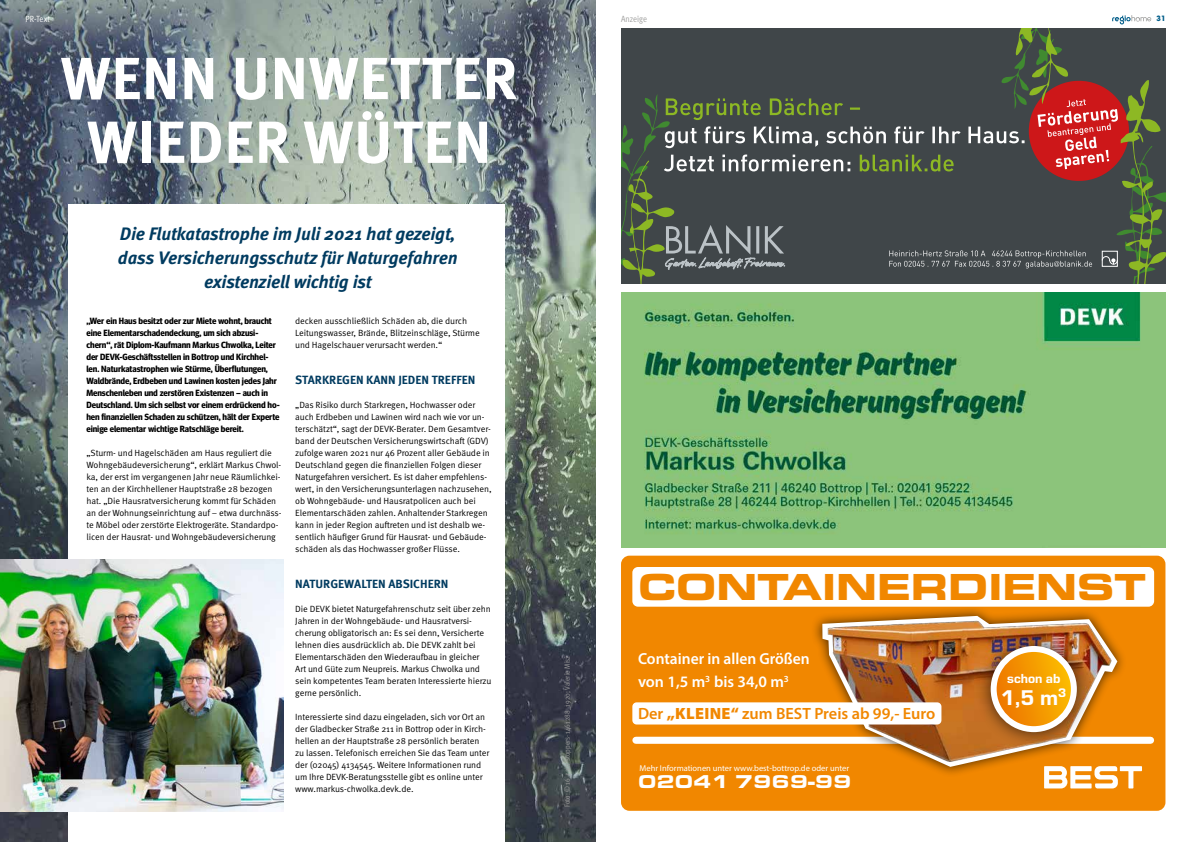
<style>
.page{position:relative;width:1191px;height:842px;background:#fff}
.page>*{position:absolute;margin:0;border:0;box-sizing:border-box;transform-origin:0 0}
.t1{font:700 59.4px/63.7px "Meta Pro";letter-spacing:.01em;color:#fff;text-align:center}
.t2{font:36px "Eurostile LT Std Bold Ex 2";color:#f18700}
.t3{font:22.1px "Eurostile Hea";color:#fff}
.t4{font:900 19.3px "Eurostile Ext";color:#fff}
.t5{font:italic 700 18px/24px "Meta Pro";letter-spacing:-.01em;color:#003b60;text-align:center}
.t6{font:600 16.3px "Myriad Pro";color:#f18700}
.t7{font:600 16px/23px "Myriad Pro";color:#fff}
.t8{font:13.6px "Eurostile Hea";color:#fff}
.t9{font:700 12px "Meta Pro";color:#003b60}
.t10{font:9px/12px "Meta Pro Norm";letter-spacing:-.01em;color:#000}
.t11{font:700 9px/12px "Meta Headline Pro";letter-spacing:-.01em;color:#000}
.t12{font:9px "Meta Pro Cond Norm";letter-spacing:.015em;color:#fff}
.t13{font:9px "Meta Pro Cond Norm";letter-spacing:-.005em;color:#9d9d9c}
.t14{font:8.5px "Myriad Pro";color:#fff}
.t15{font:700 8px "Avignon";color:#005d89}
.t16{font:7.5px "Meta Pro Cond Norm";letter-spacing:.005em;color:#9d9d9c}
.s1{font-weight:900}
</style>
<div class="page">
<svg style="left:621px;top:15px;width:544px;height:268px;background:#595854"></svg>
<img style="left:621px;top:292px;width:544px;height:256px">
<div style="left:621px;top:556px;width:544px;height:255px;background:#f18700;border-radius:9px"></div>
<div style="left:636px;top:737px;width:514px;height:7px;background:#fff"></div>
<div style="left:811px;top:605px;width:316px;height:172px;background:#000;opacity:.7"></div>
<svg style="left:822px;top:616px;width:295px;height:151px"></svg>
<img style="left:825px;top:618px;width:287px;height:144px">
<div style="left:632px;top:702px;width:309px;height:22px;background:#fff;border-radius:4px"></div>
<div style="left:632px;top:567px;width:522px;height:40px;background:#fff;border-radius:6px"></div>
<svg style="left:1044px;top:766px;width:98px;height:22px"></svg>
<div style="left:974px;top:630px;width:118px;height:118px;background:#000;opacity:.7"></div>
<svg style="left:993px;top:649px;width:80px;height:80px"></svg>
<div style="left:990px;top:646px;width:86px;height:86px;border:6px solid #fff;border-radius:50%"></div>
<img style="left:0;top:0;width:595px;height:842px">
<div style="left:68px;top:204px;width:437px;height:638px;background:#fff"></div>
<img style="left:0;top:560px;width:283px;height:252px">
<p class="t12" style="left:26px;top:12px;width:26px">PR-Text</p>
<h1 class="t1" style="left:61px;top:43px;width:458px">WENN UNWETTER<br>WIEDER WÜTEN</h1>
<h3 class="t5" style="left:118px;top:221px;width:341px">Die Flutkatastrophe im Juli 2021 hat gezeigt, dass Versicherungsschutz für Naturgefahren existenziell wichtig ist</h3>
<p class="t11" style="left:86px;top:314px;width:195px">„Wer ein Haus besitzt oder zur Miete wohnt, braucht eine Elementarschadendeckung, um sich abzusi&shy;chern“, rät Diplom-Kaufmann Markus Chwolka, Leiter der DEVK-Geschäftsstellen in Bottrop und Kirchhel&shy;len. Naturkatastrophen wie Stürme, Überflutungen, Waldbrände, Erdbeben und Lawinen kosten jedes Jahr Menschenleben und zerstören Existenzen – auch in Deutschland. Um sich selbst vor einem erdrückend ho&shy;hen finanziellen Schaden zu schützen, hält der Experte einige elementar wichtige Ratschläge bereit.</p>
<p class="t10" style="left:86px;top:446px;width:197px">„Sturm- und Hagelschäden am Haus reguliert die Wohngebäudeversicherung“, erklärt Markus Chwol&shy;ka, der erst im vergangenen Jahr neue Räumlichkei&shy;ten an der Kirchhellener Hauptstraße 28 bezogen hat. „Die Hausratversicherung kommt für Schäden an der Wohnungseinrichtung auf – etwa durchnäss&shy;te Möbel oder zerstörte Elektrogeräte. Standardpo&shy;licen der Hausrat- und Wohngebäudeversicherung</p>
<p class="t10" style="left:295px;top:314px;width:186px">decken ausschließlich Schäden ab, die durch<br>Leitungswasser, Brände, Blitzeinschläge, Stürme und Hagelschauer verursacht werden.“</p>
<h3 class="t9" style="left:295px;top:370px;width:182px">STARKREGEN KANN JEDEN TREFFEN</h3>
<p class="t10" style="left:295px;top:398px;width:198px">„Das Risiko durch Starkregen, Hochwasser oder auch Erdbeben und Lawinen wird nach wie vor un&shy;terschätzt“, sagt der DEVK-Berater. Dem Gesamtver&shy;band der Deutschen Versicherungswirtschaft (GDV) zufolge waren 2021 nur 46 Prozent aller Gebäude in Deutschland gegen die finanziellen Folgen dieser Naturgefahren versichert. Es ist daher empfehlens&shy;wert, in den Versicherungsunterlagen nachzusehen, ob Wohngebäude- und Hausratpolicen auch bei Elementarschäden zahlen. Anhaltender Starkregen kann in jeder Region auftreten und ist deshalb we&shy;sentlich häufiger Grund für Hausrat- und Gebäude&shy;schäden als das Hochwasser großer Flüsse.</p>
<h3 class="t9" style="left:295px;top:574px;width:155px">NATURGEWALTEN ABSICHERN</h3>
<p class="t10" style="left:295px;top:602px;width:198px">Die DEVK bietet Naturgefahrenschutz seit über zehn Jahren in der Wohngebäude- und Hausratversi&shy;cherung obligatorisch an: Es sei denn, Versicherte lehnen dies ausdrücklich ab. Die DEVK zahlt bei Elementarschäden den Wiederaufbau in gleicher Art und Güte zum Neupreis. Markus Chwolka und sein kompetentes Team beraten Interessierte hierzu gerne persönlich.</p>
<p class="t10" style="left:295px;top:710px;width:196px">Interessierte sind dazu eingeladen, sich vor Ort an der Gladbecker Straße 211 in Bottrop oder in Kirch&shy;hellen an der Hauptstraße 28 persönlich beraten zu lassen. Telefonisch erreichen Sie das Team unter der (02045) 4134545. Weitere Informationen rund um Ihre DEVK-Beratungsstelle gibt es online unter www.markus-chwolka.devk.de.</p>
<p class="t16" style="left:562px;top:807px;width:153px;rotate:-90deg">Foto: © 16_rain-stoppers-1461288_1920; Valerie Misz</p>
<p class="t13" style="left:621px;top:12px;width:28px">Anzeige</p>
<p class="t15" style="left:1156px;top:14px;width:10px">31</p>
<h2 class="t2" style="left:638px;top:561px;width:509px">CONTAINERDIENST</h2>
<h3 class="t7" style="left:638px;top:647px;width:173px">Container in allen Größen von 1,5 m<sup>3</sup> bis 34,0 m<sup>3</sup></h3>
<h3 class="t6" style="left:638px;top:703px;width:299px">Der <span class="s1">„KLEINE“</span> zum BEST Preis ab 99,- Euro</h3>
<p class="t14" style="left:639px;top:762px;width:211px">Mehr Informationen unter www.best-bottrop.de oder unter</p>
<h3 class="t4" style="left:638px;top:767px;width:215px">02041 7969-99</h3>
<h3 class="t8" style="left:1007px;top:668px;width:55px">schon ab</h3>
<h3 class="t3" style="left:1001px;top:682px;width:67px">1,5 m<sup>3</sup></h3>
</div>
